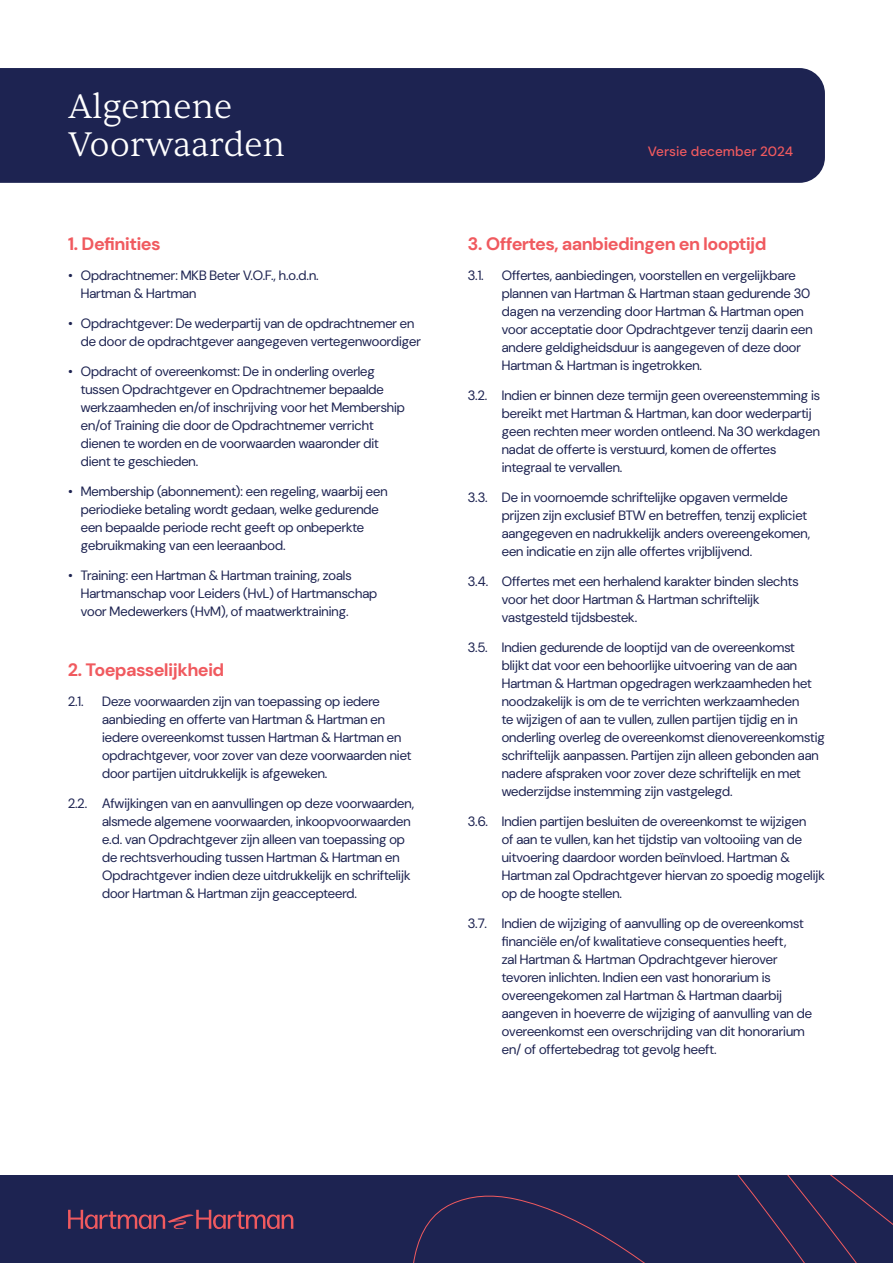
<style>
.page{position:relative;width:893px;height:1263px;background:#fff}
.page>*{position:absolute;margin:0;border:0;box-sizing:border-box;transform-origin:0 0}
.H1_-_Grote_koppen{font:300 34.5px/37.5px "Sentient";color:#fff}
.Alineakoppen{font:700 18px "DM Sans 36 pt";color:#f05a5f}
.Paragrafen{font:13.5px/18px "DM Sans 36 pt";color:#1d2351}
.Opsommingen{font:13.5px/18px "DM Sans 36 pt";color:#1d2351}
.t1{font:500 13.5px "DM Sans";color:#f05a5f}
</style>
<div class="page">
<div style="left:0;top:68px;width:825px;height:115px;background:#1d2351"></div>
<div style="left:0;top:1176px;width:893px;height:87px;background:#1d2351"></div>
<svg style="left:413px;top:1176px;width:480px;height:87px"></svg>
<svg style="left:68px;top:1210px;width:225px;height:19px"></svg>
<p class="H1_-_Grote_koppen" style="left:68px;top:88px;width:219px">Algemene<br>Voorwaarden</p>
<p class="Alineakoppen" style="left:68px;top:232px;width:94px">1. Definities</p>
<p class="Opsommingen" style="left:81px;top:266px;width:239px;text-indent:-13px">• Opdrachtnemer: MKB Beter V.O.F., h.o.d.n.<br>Hartman &amp; Hartman</p>
<p class="Opsommingen" style="left:81px;top:314px;width:342px;text-indent:-13px">• Opdrachtgever: De wederpartij van de opdrachtnemer en de door de opdrachtgever aangegeven vertegenwoordiger</p>
<p class="Opsommingen" style="left:81px;top:362px;width:326px;text-indent:-13px">• Opdracht of overeenkomst: De in onderling overleg tussen Opdrachtgever en Opdrachtnemer bepaalde werkzaamheden en/of inschrijving voor het Membership en/of Training die door de Opdrachtnemer verricht dienen te worden en de voorwaarden waaronder dit dient te geschieden.</p>
<p class="Opsommingen" style="left:81px;top:482px;width:308px;text-indent:-13px">• Membership (abonnement): een regeling, waarbij een periodieke betaling wordt gedaan, welke gedurende een bepaalde periode recht geeft op onbeperkte gebruikmaking van een leeraanbod.</p>
<p class="Opsommingen" style="left:81px;top:566px;width:298px;text-indent:-13px">• Training: een Hartman &amp; Hartman training, zoals<br>Hartmanschap voor Leiders (HvL) of Hartmanschap voor Medewerkers (HvM), of maatwerktraining.</p>
<p class="Alineakoppen" style="left:68px;top:658px;width:158px">2. Toepasselijkheid</p>
<p class="Paragrafen" style="left:68px;top:692px;width:17px">2.1.</p>
<p class="Paragrafen" style="left:102px;top:692px;width:311px">Deze voorwaarden zijn van toepassing op iedere aanbieding en offerte van Hartman &amp; Hartman en iedere overeenkomst tussen Hartman &amp; Hartman en opdrachtgever, voor zover van deze voorwaarden niet door partijen uitdrukkelijk is afgeweken.</p>
<p class="Paragrafen" style="left:102px;top:794px;width:313px;text-indent:-34px">2.2. Afwijkingen van en aanvullingen op deze voorwaarden, alsmede algemene voorwaarden, inkoopvoorwaarden e.d. van Opdrachtgever zijn alleen van toepassing op de rechtsverhouding tussen Hartman &amp; Hartman en Opdrachtgever indien deze uitdrukkelijk en schriftelijk door Hartman &amp; Hartman zijn geaccepteerd.</p>
<p class="t1" style="left:648px;top:143px;width:147px">Versie december 2024</p>
<p class="Alineakoppen" style="left:468px;top:232px;width:300px">3. Offertes, aanbiedingen en looptijd</p>
<p class="Paragrafen" style="left:468px;top:266px;width:18px">3.1.</p>
<p class="Paragrafen" style="left:502px;top:266px;width:312px">Offertes, aanbiedingen, voorstellen en vergelijkbare plannen van Hartman &amp; Hartman staan gedurende 30 dagen na verzending door Hartman &amp; Hartman open voor acceptatie door Opdrachtgever tenzij daarin een andere geldigheidsduur is aangegeven of deze door Hartman &amp; Hartman is ingetrokken.</p>
<p class="Paragrafen" style="left:502px;top:386px;width:320px;text-indent:-34px">3.2. Indien er binnen deze termijn geen overeenstemming is bereikt met Hartman &amp; Hartman, kan door wederpartij geen rechten meer worden ontleend. Na 30 werkdagen nadat de offerte is verstuurd, komen de offertes integraal te vervallen.</p>
<p class="Paragrafen" style="left:502px;top:488px;width:310px;text-indent:-34px">3.3. De in voornoemde schriftelijke opgaven vermelde prijzen zijn exclusief BTW en betreffen, tenzij expliciet aangegeven en nadrukkelijk anders overeengekomen, een indicatie en zijn alle offertes vrijblijvend.</p>
<p class="Paragrafen" style="left:502px;top:572px;width:298px;text-indent:-34px">3.4. Offertes met een herhalend karakter binden slechts voor het door Hartman &amp; Hartman schriftelijk vastgesteld tijdsbestek.</p>
<p class="Paragrafen" style="left:502px;top:638px;width:325px;text-indent:-34px">3.5. Indien gedurende de looptijd van de overeenkomst blijkt dat voor een behoorlijke uitvoering van de aan Hartman &amp; Hartman opgedragen werkzaamheden het noodzakelijk is om de te verrichten werkzaamheden<br>te wijzigen of aan te vullen, zullen partijen tijdig en in onderling overleg de overeenkomst dienovereenkomstig schriftelijk aanpassen. Partijen zijn alleen gebonden aan nadere afspraken voor zover deze schriftelijk en met wederzijdse instemming zijn vastgelegd.</p>
<p class="Paragrafen" style="left:502px;top:812px;width:325px;text-indent:-34px">3.6. Indien partijen besluiten de overeenkomst te wijzigen<br>of aan te vullen, kan het tijdstip van voltooiing van de uitvoering daardoor worden beïnvloed. Hartman &amp; Hartman zal Opdrachtgever hiervan zo spoedig mogelijk op de hoogte stellen.</p>
<p class="Paragrafen" style="left:502px;top:914px;width:312px;text-indent:-34px">3.7. Indien de wijziging of aanvulling op de overeenkomst financiële en/of kwalitatieve consequenties heeft,<br>zal Hartman &amp; Hartman Opdrachtgever hierover tevoren inlichten. Indien een vast honorarium is overeengekomen zal Hartman &amp; Hartman daarbij aangeven in hoeverre de wijziging of aanvulling van de overeenkomst een overschrijding van dit honorarium en/ of offertebedrag tot gevolg heeft.</p>
</div>
